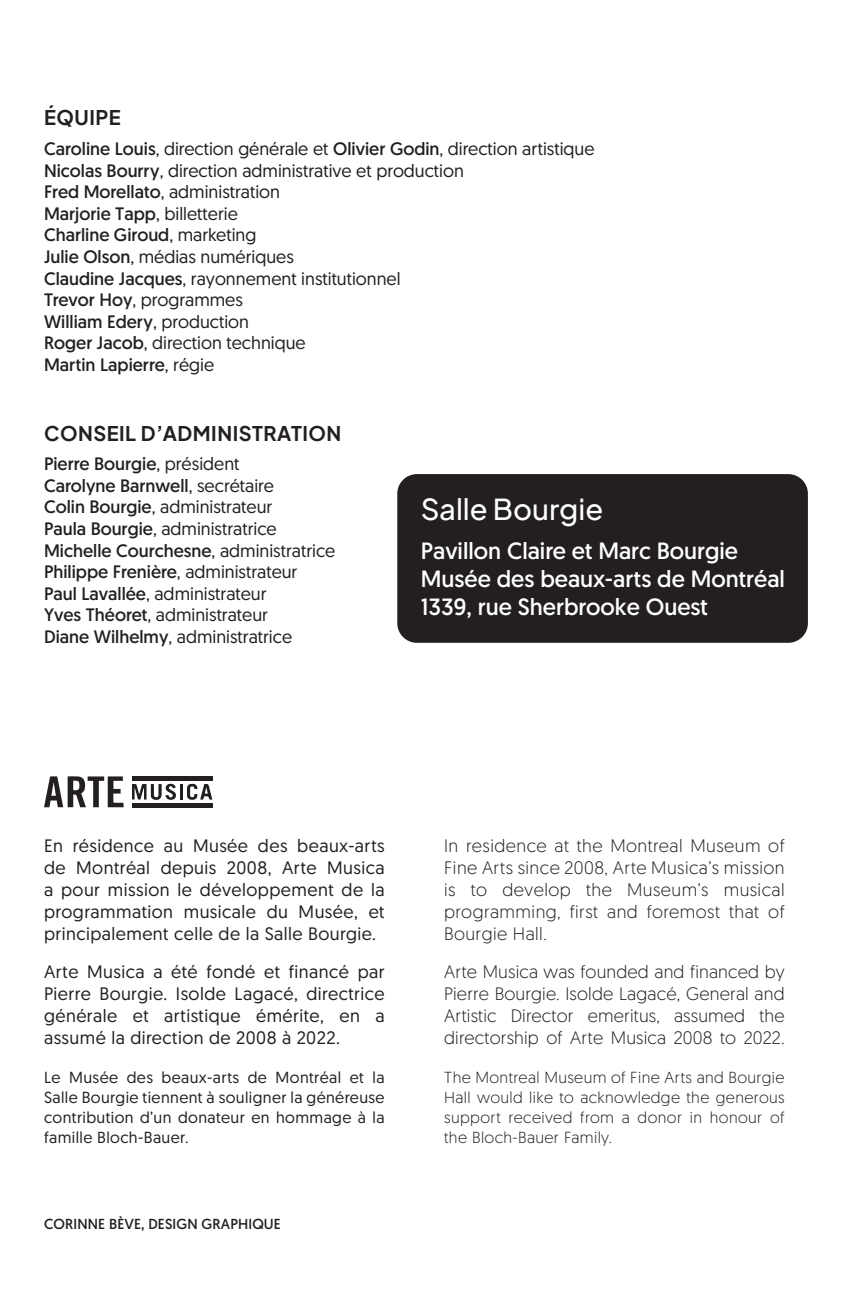
<style>
.page{position:relative;width:864px;height:1296px;background:#fff}
.page>*{position:absolute;margin:0;border:0;box-sizing:border-box;transform-origin:0 0}
.t1{font:500 29.2px "Plus Jakarta Sans";color:#fff}
.t2{font:23.4px/28.2px "Geomanist";color:#fff}
.t3{font:700 20px "Plus Jakarta Sans";letter-spacing:.025em;color:#231f20}
.t4{font:18px/21.6px "Geomanist";color:#231f20}
.t5{font:300 18px/22px "Geomanist";letter-spacing:.01em;color:#231f20;text-align:justify}
.t6{font:16px/20px "Geomanist";letter-spacing:.025em;color:#231f20;text-align:justify}
.t7{font:300 16px/20px "Geomanist";letter-spacing:.025em;color:#231f20;text-align:justify}
.t8{font:14.4px "Geomanist";letter-spacing:.01em;color:#231f20}
.s1{font-style:inherit}
</style>
<div class="page">
<div style="left:132px;top:776px;width:80px;height:5px;background:#231f20"></div>
<hr style="left:132px;top:803px;width:80px;height:4px;background:#231f20">
<svg style="left:44px;top:776px;width:80px;height:31px"></svg>
<svg style="left:132px;top:784px;width:44px;height:16px"></svg>
<svg style="left:187px;top:784px;width:25px;height:16px"></svg>
<hr style="left:180px;top:784px;width:3px;height:16px;background:#231f20">
<div style="left:397px;top:474px;width:411px;height:169px;background:#231f20;border-radius:20px"></div>
<p class="t3" style="left:44px;top:101px;width:78px">ÉQUIPE</p>
<p class="t4" style="left:44px;top:137px;width:552px"><span class="s1">Caroline Louis</span>, direction générale et <span class="s1">Olivier Godin</span>, direction artistique <span class="s1">Nicolas Bourry</span>, direction administrative et production<br><span class="s1">Fred Morellato</span>, administration<br><span class="s1">Marjorie Tapp</span>, billetterie<br><span class="s1">Charline Giroud</span>, marketing<br><span class="s1">Julie Olson</span>, médias numériques<br><span class="s1">Claudine Jacques</span>, rayonnement institutionnel<br><span class="s1">Trevor Hoy</span>, programmes<br><span class="s1">William Edery</span>, production<br><span class="s1">Roger Jacob</span>, direction technique<br><span class="s1">Martin Lapierre</span>, régie</p>
<p class="t3" style="left:44px;top:416px;width:299px">CONSEIL D’ADMINISTRATION</p>
<p class="t4" style="left:44px;top:453px;width:293px"><span class="s1">Pierre Bourgie</span>, président<br><span class="s1">Carolyne Barnwell</span>, secrétaire<br><span class="s1">Colin Bourgie</span>, administrateur<br><span class="s1">Paula Bourgie</span>, administratrice <span class="s1">Michelle Courchesne</span>, administratrice <span class="s1">Philippe Frenière</span>, administrateur<br><span class="s1">Paul Lavallée</span>, administrateur<br><span class="s1">Yves Théoret</span>, administrateur<br><span class="s1">Diane Wilhelmy</span>, administratrice</p>
<h1 class="t1" style="left:421px;top:485px;width:184px">Salle Bourgie</h1>
<p class="t2" style="left:421px;top:536px;width:366px">Pavillon Claire et Marc Bourgie<br>Musée des beaux-arts de Montréal<br>1339, rue Sherbrooke Ouest</p>
<p class="t4" style="left:44px;top:834px;width:342px;text-align:justify">En résidence au Musée des beaux-arts de Montréal depuis 2008, Arte Musica a pour mission le développement de la programmation musicale du Musée, et principalement celle de la Salle Bourgie.</p>
<p class="t4" style="left:44px;top:960px;width:342px;text-align:justify">Arte Musica a été fondé et financé par Pierre Bourgie. Isolde Lagacé, directrice générale et artistique émérite, en a assumé la direction de 2008 à 2022.</p>
<p class="t6" style="left:44px;top:1067px;width:342px">Le Musée des beaux-arts de Montréal et la Salle Bourgie tiennent à souligner la généreuse contribution d’un donateur en hommage à la famille Bloch-Bauer.</p>
<p class="t8" style="left:44px;top:1215px;width:238px">CORINNE BÈVE, DESIGN GRAPHIQUE</p>
<p class="t5" style="left:444px;top:834px;width:342px">In residence at the Montreal Museum of Fine Arts since 2008, Arte Musica’s mission is to develop the Museum’s musical programming, first and foremost that of Bourgie Hall.</p>
<p class="t5" style="left:444px;top:960px;width:342px">Arte Musica was founded and financed by Pierre Bourgie. Isolde Lagacé, General and Artistic Director emeritus, assumed the directorship of Arte Musica 2008 to 2022.</p>
<p class="t7" style="left:444px;top:1067px;width:342px">The Montreal Museum of Fine Arts and Bourgie Hall would like to acknowledge the generous support received from a donor in honour of the Bloch-Bauer Family.</p>
</div>
